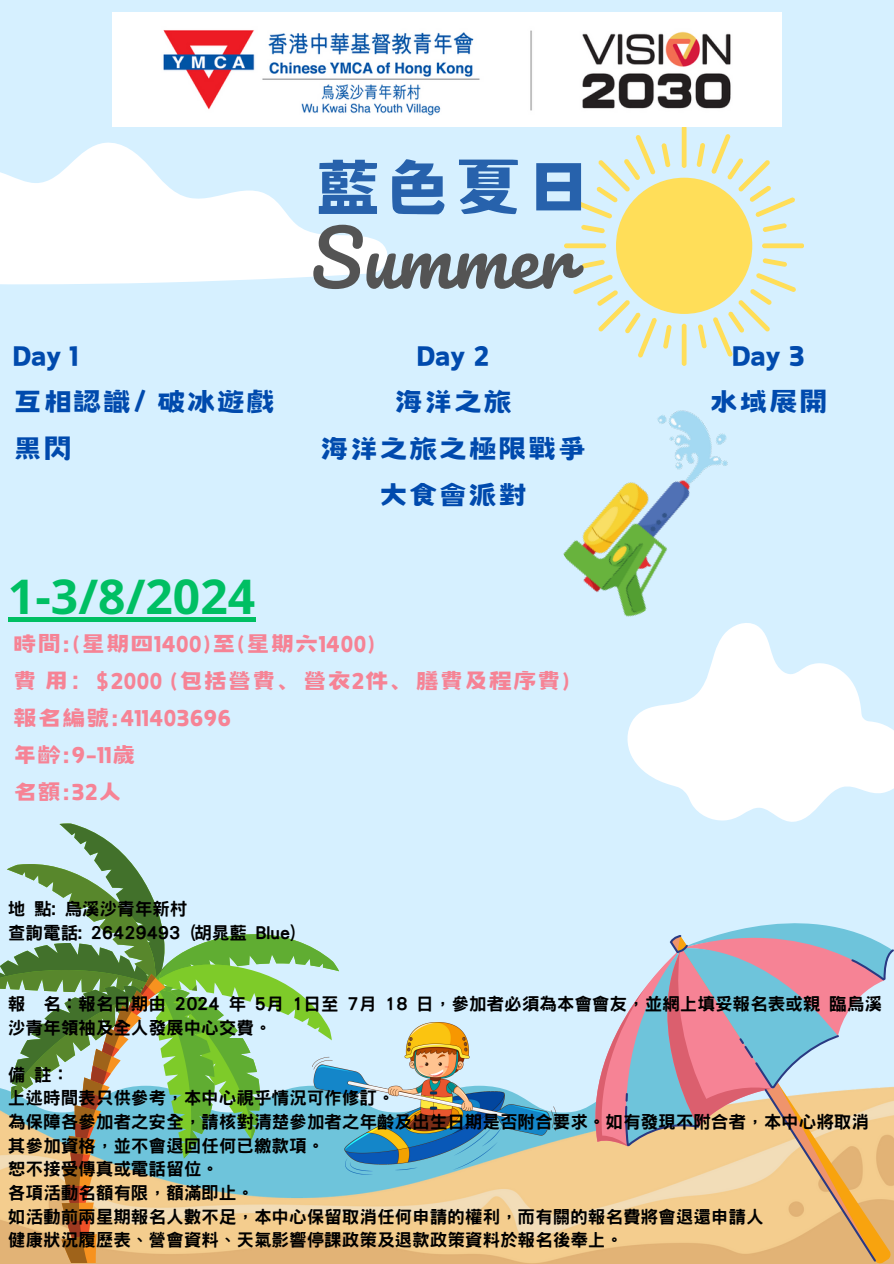
<style>
.page{position:relative;width:894px;height:1264px;background:#fff}
.page>*{position:absolute;margin:0;border:0;box-sizing:border-box;transform-origin:0 0}
.t1{font:78px "Canva Sweet Heart CN";color:#2762ac}
.t2{font:75px "Pacifico";color:#545454}
.t3{font:700 48px "Noto Sans";color:#00bf63}
.t4{font:33px/46.2px "Canva Sweet Heart CN";color:#004aad;text-align:center}
.t5{font:27px/37.2px "Canva Sweet Heart CN";color:#f68395}
.t6{font:800 17.55px/23.7px "Han Wang Hei";color:#000}
</style>
<div class="page">
<div style="left:0;top:0;width:893px;height:1263px;background:#d6f0ff"></div>
<img style="left:339px;top:1110px;width:241px;height:152px">
<svg style="left:580px;top:923px;width:313px;height:340px"></svg>
<div style="left:615px;top:178px;width:137px;height:136px;background:#ffde59;border-radius:50%"></div>
<div style="left:681px;top:126px;width:5px;height:42px;background:#ffde59;border-radius:2px"></div>
<div style="left:681px;top:324px;width:5px;height:41px;background:#ffde59;border-radius:2px"></div>
<div style="left:761px;top:243px;width:42px;height:5px;background:#ffde59;border-radius:2px"></div>
<div style="left:564px;top:243px;width:42px;height:5px;background:#ffde59;border-radius:2px"></div>
<svg style="left:661px;top:143px;width:9px;height:24px"></svg>
<svg style="left:698px;top:324px;width:8px;height:24px"></svg>
<svg style="left:762px;top:223px;width:24px;height:9px"></svg>
<svg style="left:581px;top:260px;width:23px;height:8px"></svg>
<svg style="left:711px;top:134px;width:84px;height:83px"></svg>
<svg style="left:573px;top:274px;width:83px;height:83px"></svg>
<svg style="left:712px;top:273px;width:84px;height:83px"></svg>
<svg style="left:572px;top:135px;width:83px;height:83px"></svg>
<svg style="left:762px;top:258px;width:25px;height:9px"></svg>
<svg style="left:581px;top:225px;width:23px;height:8px"></svg>
<svg style="left:663px;top:325px;width:8px;height:23px"></svg>
<svg style="left:696px;top:143px;width:9px;height:24px"></svg>
<svg style="left:0;top:823px;width:339px;height:439px"></svg>
<svg style="left:0;top:142px;width:388px;height:142px;fill:#fff"></svg>
<svg style="left:627px;top:631px;width:266px;height:191px;fill:#fff"></svg>
<img style="left:112px;top:12px;width:668px;height:114px">
<img style="left:312px;top:1022px;width:244px;height:152px">
<img style="left:563px;top:410px;width:200px;height:221px">
<div style="left:8px;top:617px;width:247px;height:5px;background:#00bf63"></div>
<p class="t1" style="left:312px;top:152px;width:282px">藍色夏日</p>
<h1 class="t2" style="left:311px;top:219px;width:263px">Summer</h1>
<p class="t4" style="left:13px;top:332px;width:264px;text-align:left">Day 1<br>互相認識/ 破冰遊戲黑閃</p>
<p class="t4" style="left:319px;top:332px;width:269px">Day 2<br>海洋之旅<br>海洋之旅之極限戰爭大食會派對</p>
<p class="t4" style="left:709px;top:332px;width:120px">Day 3<br>水域展開</p>
<p class="t3" style="left:8px;top:562px;width:249px">1-3/8/2024</p>
<p class="t5" style="left:13px;top:624px;width:559px">時間:(星期四1400)至(星期六1400)<br>費用：$2000 (包括營費、營衣2件、膳費及程序費)報名編號:411403696<br>年齡:9-11歲<br>名額:32人</p>
<h3 class="t6" style="left:8px;top:897px;width:181px">地點: 烏溪沙青年新村</h3>
<h3 class="t6" style="left:8px;top:920px;width:288px">查詢電話: 26429493 (胡晁藍 Blue)</h3>
<h3 class="t6" style="left:8px;top:991px;width:875px">報 名：報名日期由 2024 年 5月 1日至 7月 18 日，參加者必須為本會會友，並網上填妥報名表或親臨烏溪沙青年領袖及全人發展中心交費。</h3>
<p class="t6" style="left:8px;top:1062px;width:63px">備註：</p>
<h2 class="t6" style="left:8px;top:1086px;width:388px">上述時間表只供參考，本中心視乎情況可作修訂。</h2>
<p class="t6" style="left:8px;top:1109px;width:862px">為保障各參加者之安全，請核對清楚參加者之年齡及出生日期是否附合要求。如有發現不附合者，本中心將取消其參加資格，並不會退回任何已繳款項。</p>
<h4 class="t6" style="left:8px;top:1157px;width:212px">恕不接受傳真或電話留位。</h4>
<p class="t6" style="left:8px;top:1180px;width:247px">各項活動名額有限，額滿即止。</p>
<p class="t6" style="left:8px;top:1204px;width:757px">如活動前兩星期報名人數不足，本中心保留取消任何申請的權利，而有關的報名費將會退還申請人</p>
<p class="t6" style="left:8px;top:1228px;width:616px">健康狀況履歷表、營會資料、天氣影響停課政策及退款政策資料於報名後奉上。</p>
</div>
